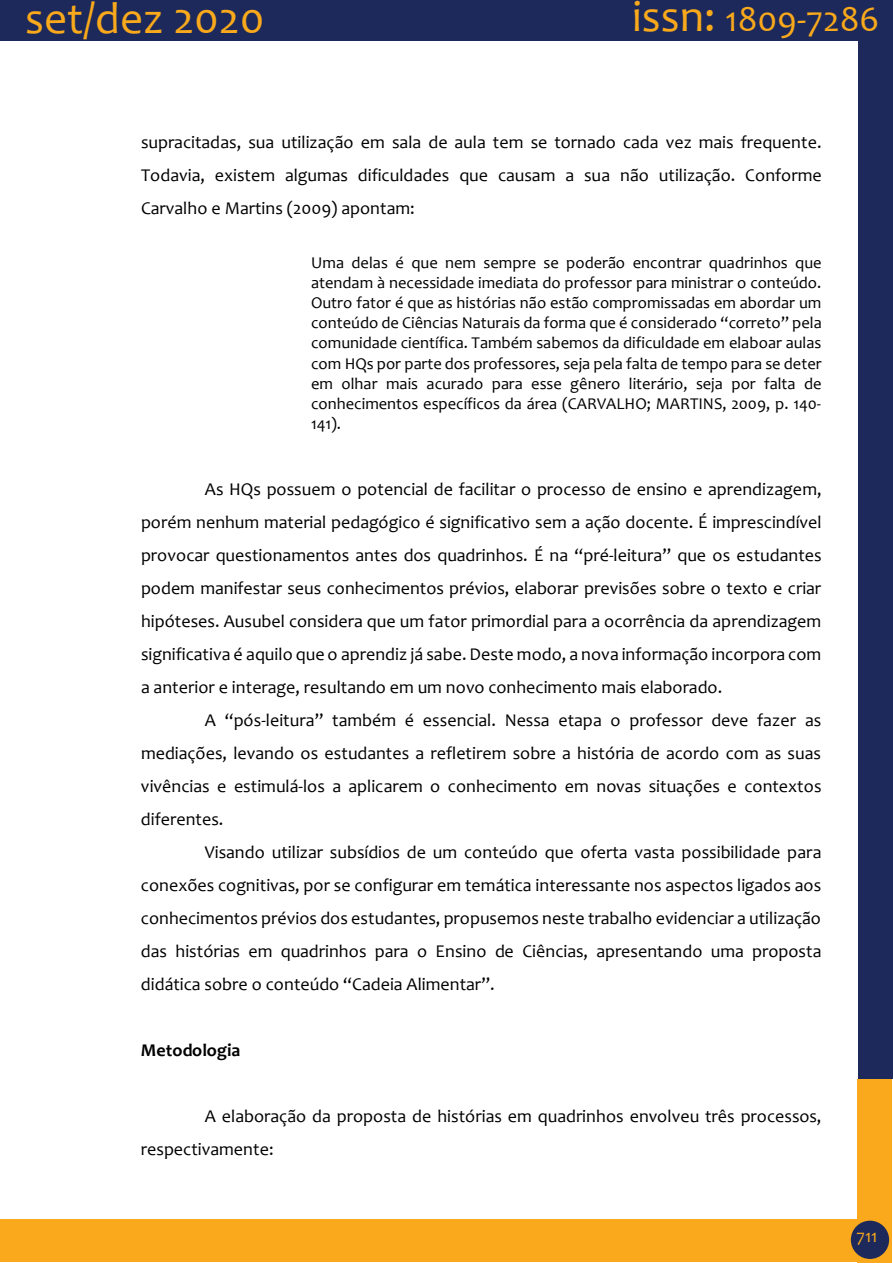
<style>
.page{position:relative;width:893px;height:1263px;background:#fff}
.page>*{position:absolute;margin:0;border:0;box-sizing:border-box;transform-origin:0 0}
.t1{font:45px "Candara";color:#f9a91b}
.t2{font:36px "Candara";color:#f9a91b}
.t3{font:18px/33px "Candara";color:#000;text-align:justify}
.t4{font:700 18px "Candara";letter-spacing:.005em;color:#000}
.t5{font:18px "Candara";color:#f9a91b}
.t6{font:16.5px/20.1px "Candara";color:#000;text-align:justify}
.s1{font-size:45px}
</style>
<div class="page">
<div style="left:858px;top:0;width:34px;height:1079px;background:#1d295a"></div>
<div style="left:0;top:0;width:890px;height:41px;background:#1d295a"></div>
<div style="left:857px;top:1079px;width:34px;height:184px;background:#f9a91b"></div>
<div style="left:0;top:1219px;width:860px;height:43px;background:#f9a91b"></div>
<div style="left:851px;top:1221px;width:38px;height:38px;background:#1d295a;border-radius:50%"></div>
<h1 class="t1" style="left:25px;top:-9px;width:241px">set/dez 2020</h1>
<h2 class="t2" style="left:632px;top:-3px;width:249px"><span class="s1">issn:</span> 1809-7286</h2>
<p class="t3" style="left:141px;top:126px;width:682px">supracitadas, sua utilização em sala de aula tem se tornado cada vez mais frequente.<br>Todavia, existem algumas dificuldades que causam a sua não utilização. Conforme Carvalho e Martins (2009) apontam:</p>
<p class="t6" style="left:311px;top:252px;width:512px">Uma delas é que nem sempre se poderão encontrar quadrinhos que atendam à necessidade imediata do professor para ministrar o conteúdo.<br>Outro fator é que as histórias não estão compromissadas em abordar um conteúdo de Ciências Naturais da forma que é considerado “correto” pela comunidade científica. Também sabemos da dificuldade em elaboar aulas com HQs por parte dos professores, seja pela falta de tempo para se deter em olhar mais acurado para esse gênero literário, seja por falta de conhecimentos específicos da área (CARVALHO; MARTINS, 2009, p. 140- 141).</p>
<p class="t3" style="left:205px;top:473px;width:618px">As HQs possuem o potencial de facilitar o processo de ensino e aprendizagem,</p>
<p class="t3" style="left:141px;top:506px;width:682px">porém nenhum material pedagógico é significativo sem a ação docente. É imprescindível</p>
<p class="t3" style="left:141px;top:539px;width:682px">provocar questionamentos antes dos quadrinhos. É na “pré-leitura” que os estudantes</p>
<p class="t3" style="left:141px;top:572px;width:682px">podem manifestar seus conhecimentos prévios, elaborar previsões sobre o texto e criar</p>
<p class="t3" style="left:141px;top:605px;width:682px">hipóteses. Ausubel considera que um fator primordial para a ocorrência da aprendizagem</p>
<p class="t3" style="left:141px;top:638px;width:682px">significativa é aquilo que o aprendiz já sabe. Deste modo, a nova informação incorpora com</p>
<p class="t3" style="left:141px;top:671px;width:583px">a anterior e interage, resultando em um novo conhecimento mais elaborado.</p>
<p class="t3" style="left:205px;top:703px;width:618px">A “pós-leitura” também é essencial. Nessa etapa o professor deve fazer as</p>
<p class="t3" style="left:141px;top:736px;width:682px">mediações, levando os estudantes a refletirem sobre a história de acordo com as suas</p>
<p class="t3" style="left:141px;top:769px;width:682px">vivências e estimulá-los a aplicarem o conhecimento em novas situações e contextos</p>
<p class="t3" style="left:141px;top:802px;width:84px">diferentes.</p>
<p class="t3" style="left:205px;top:835px;width:618px">Visando utilizar subsídios de um conteúdo que oferta vasta possibilidade para</p>
<p class="t3" style="left:141px;top:868px;width:682px">conexões cognitivas, por se configurar em temática interessante nos aspectos ligados aos</p>
<p class="t3" style="left:141px;top:901px;width:681px">conhecimentos prévios dos estudantes, propusemos neste trabalho evidenciar a utilização</p>
<p class="t3" style="left:141px;top:934px;width:682px">das histórias em quadrinhos para o Ensino de Ciências, apresentando uma proposta</p>
<p class="t3" style="left:141px;top:967px;width:355px">didática sobre o conteúdo “Cadeia Alimentar”.</p>
<p class="t4" style="left:141px;top:1038px;width:101px">Metodologia</p>
<p class="t3" style="left:141px;top:1099px;width:682px;text-indent:64px">A elaboração da proposta de histórias em quadrinhos envolveu três processos, respectivamente:</p>
<p class="t5" style="left:856px;top:1224px;width:23px">711</p>
</div>
